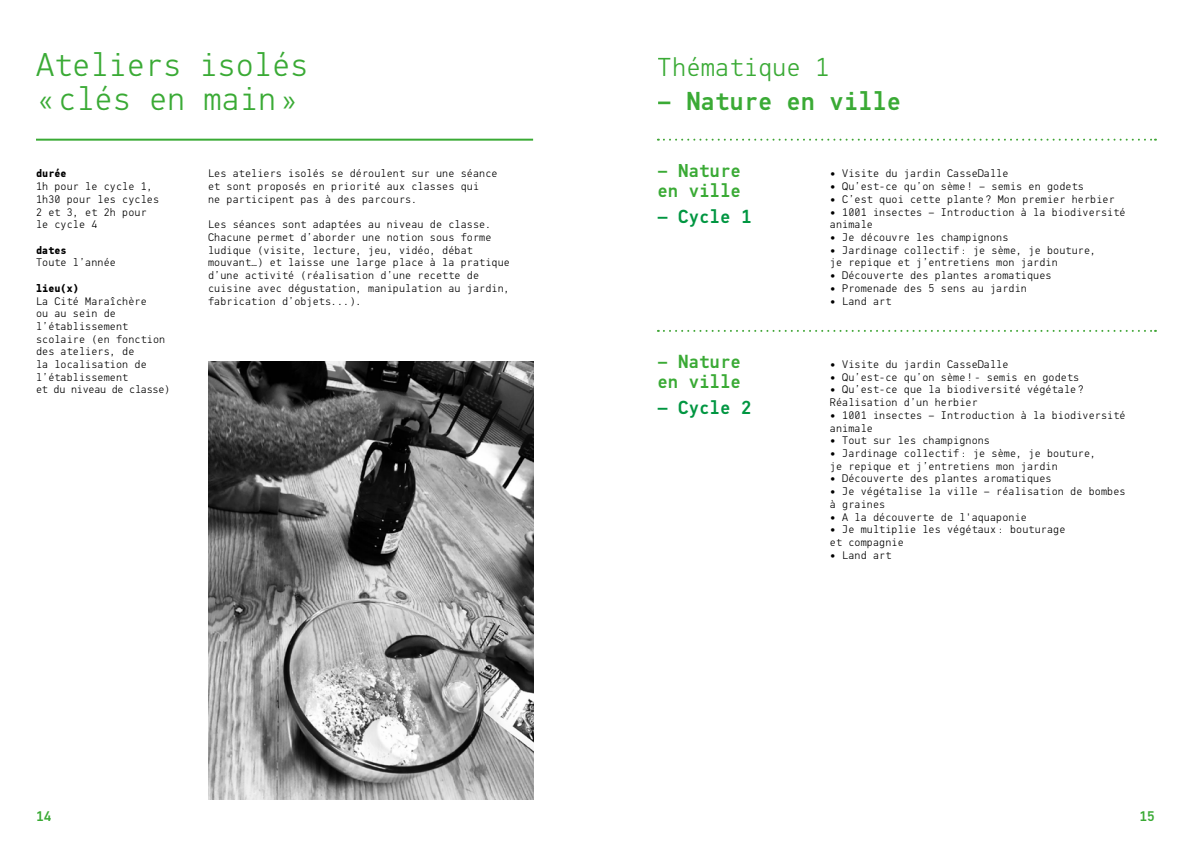
<style>
.page{position:relative;width:1191px;height:842px;background:#fff}
.page>*{position:absolute;margin:0;border:0;box-sizing:border-box;transform-origin:0 0}
.t1{font:300 33px/34px "PFDIN Mono";color:#3aaa35}
.t2{font:500 26px "PFDIN Mono";color:#3aaa35}
.t3{font:300 26px "PFDIN Mono";color:#3aaa35}
.t4{font:500 19px/20px "PFDIN Mono";color:#3aaa35}
.t5{font:500 19px "PFDIN Mono";color:#009641}
.t6{font:500 14px "PFDIN Mono";color:#3aaa35}
.t7{font:300 11px/12.7px "PFDIN Mono";letter-spacing:.01em;color:#000}
.t8{font:700 11px "PFDIN Mono";letter-spacing:.01em;color:#000}
.s1{font-weight:700}
</style>
<div class="page">
<svg style="left:658px;top:139px;width:498px;height:2px"></svg>
<svg style="left:658px;top:330px;width:498px;height:2px"></svg>
<hr style="left:36px;top:139px;width:497px;height:2px;background:#3aaa35">
<img style="left:208px;top:362px;width:325px;height:437px">
<h1 class="t1" style="left:36px;top:48px;width:274px">Ateliers isolés «clés en main»</h1>
<p class="t8" style="left:36px;top:167px;width:32px">durée</p>
<p class="t7" style="left:36px;top:180px;width:125px">1h pour le cycle 1,<br>1h30 pour les cycles<br>2 et 3, et 2h pour le cycle 4</p>
<p class="t8" style="left:36px;top:243px;width:32px">dates</p>
<p class="t7" style="left:36px;top:256px;width:81px">Toute l’année</p>
<p class="t8" style="left:36px;top:281px;width:45px">lieu(x)</p>
<p class="t7" style="left:36px;top:295px;width:136px">La Cité Maraîchère<br>ou au sein de l’établissement scolaire (en fonction des ateliers, de<br>la localisation de l’établissement<br>et du niveau de classe)</p>
<p class="t7" style="left:208px;top:168px;width:291px">Les ateliers isolés se déroulent sur une séance et sont proposés en priorité aux classes qui<br>ne participent pas à des parcours.</p>
<p class="t7" style="left:208px;top:218px;width:303px">Les séances sont adaptées au niveau de classe.<br>Chacune permet d’aborder une notion sous forme ludique (visite, lecture, jeu, vidéo, débat mouvant…) et laisse une large place à la pratique d’une activité (réalisation d’une recette de cuisine avec dégustation, manipulation au jardin, fabrication d’objets...).</p>
<h2 class="t3" style="left:658px;top:52px;width:173px">Thématique 1</h2>
<h2 class="t2" style="left:658px;top:85px;width:245px">– Nature en ville</h2>
<h3 class="t4" style="left:657px;top:161px;width:85px">– Nature en ville</h3>
<h3 class="t5" style="left:657px;top:205px;width:96px">— Cycle 1</h3>
<h3 class="t4" style="left:657px;top:352px;width:85px">– Nature en ville</h3>
<h3 class="t5" style="left:657px;top:396px;width:96px">— Cycle 2</h3>
<p class="t7" style="left:830px;top:168px;width:180px"><span class="s1">•</span> Visite du jardin CasseDalle</p>
<p class="t7" style="left:830px;top:180px;width:255px"><span class="s1">•</span> Qu’est-ce qu’on sème ! – semis en godets</p>
<p class="t7" style="left:830px;top:193px;width:286px"><span class="s1">•</span> C’est quoi cette plante ? Mon premier herbier</p>
<p class="t7" style="left:830px;top:206px;width:297px"><span class="s1">•</span> 1001 insectes – Introduction à la biodiversité animale</p>
<p class="t7" style="left:830px;top:231px;width:180px"><span class="s1">•</span> Je découvre les champignons</p>
<p class="t7" style="left:830px;top:244px;width:268px"><span class="s1">•</span> Jardinage collectif : je sème, je bouture, je repique et j’entretiens mon jardin</p>
<p class="t7" style="left:830px;top:269px;width:223px"><span class="s1">•</span> Découverte des plantes aromatiques</p>
<p class="t7" style="left:830px;top:282px;width:199px"><span class="s1">•</span> Promenade des 5 sens au jardin</p>
<p class="t7" style="left:830px;top:295px;width:63px"><span class="s1">•</span> Land art</p>
<p class="t7" style="left:830px;top:358px;width:180px"><span class="s1">•</span> Visite du jardin CasseDalle</p>
<p class="t7" style="left:830px;top:371px;width:251px"><span class="s1">•</span> Qu’est-ce qu’on sème ! - semis en godets</p>
<p class="t7" style="left:830px;top:384px;width:255px"><span class="s1">•</span> Qu’est-ce que la biodiversité végétale ?<br>Réalisation d’un herbier</p>
<p class="t7" style="left:830px;top:409px;width:297px"><span class="s1">•</span> 1001 insectes – Introduction à la biodiversité animale</p>
<p class="t7" style="left:830px;top:434px;width:162px"><span class="s1">•</span> Tout sur les champignons</p>
<p class="t7" style="left:830px;top:447px;width:268px"><span class="s1">•</span> Jardinage collectif : je sème, je bouture, je repique et j’entretiens mon jardin</p>
<p class="t7" style="left:830px;top:472px;width:223px"><span class="s1">•</span> Découverte des plantes aromatiques</p>
<p class="t7" style="left:830px;top:485px;width:297px"><span class="s1">•</span> Je végétalise la ville – réalisation de bombes à graines</p>
<p class="t7" style="left:830px;top:511px;width:199px"><span class="s1">•</span> A la découverte de l'aquaponie</p>
<p class="t7" style="left:830px;top:523px;width:237px"><span class="s1">•</span> Je multiplie les végétaux : bouturage et compagnie</p>
<p class="t7" style="left:830px;top:549px;width:63px"><span class="s1">•</span> Land art</p>
<p class="t6" style="left:36px;top:808px;width:17px">14</p>
<p class="t6" style="left:1139px;top:808px;width:17px">15</p>
</div>
